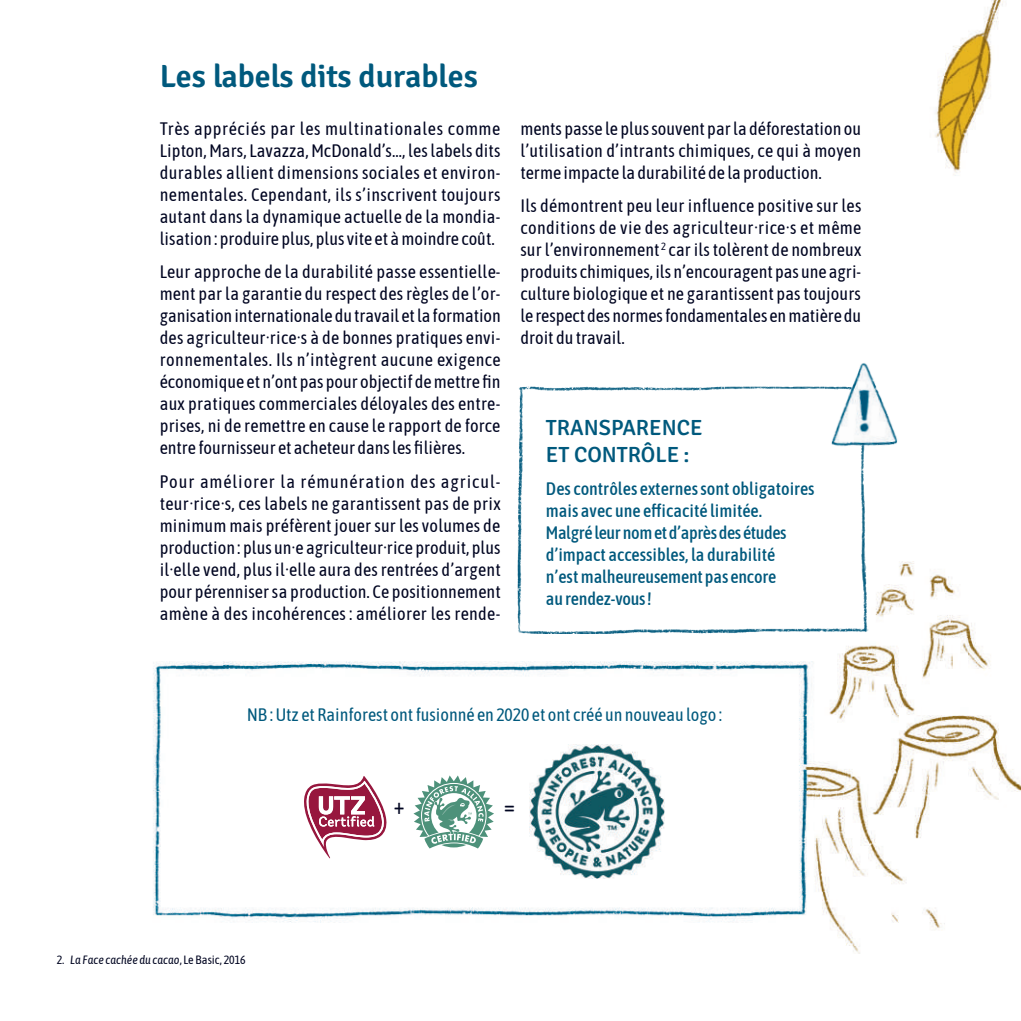
<style>
.page{position:relative;width:1021px;height:1021px;background:#fff}
.page>*{position:absolute;margin:0;border:0;box-sizing:border-box;transform-origin:0 0}
.t1{font:300 32px "Signika";color:#00597d}
.t2{font:24px "Asap Condensed";color:#000521}
.t3{font:500 22px/26.4px "Signika";color:#00597d}
.t4{font:18px/22px "Asap Condensed";color:#000521;text-align:justify}
.t5{font:500 18px/22px "Asap Condensed";color:#00597d}
.t6{font:18px "Asap Condensed";color:#00597d}
.t7{font:italic 12px "Asap Condensed";color:#000521}
.s1{font-style:normal}
</style>
<div class="page">
<img style="left:153px;top:0;width:867px;height:954px">
<img style="left:529px;top:744px;width:135px;height:134px">
<svg style="left:303px;top:776px;width:84px;height:82px"></svg>
<svg style="left:411px;top:773px;width:83px;height:76px"></svg>
<img style="left:517px;top:385px;width:384px;height:248px">
<img style="left:799px;top:332px;width:135px;height:140px">
<h1 class="t1" style="left:160px;top:53px;width:320px">Les labels dits durables</h1>
<p class="t4" style="left:160px;top:117px;width:342px">Très appréciés par les multinationales comme Lipton, Mars, Lavazza, McDonald’s…, les labels dits durables allient dimensions sociales et environ&shy;nementales. Cependant, ils s’inscrivent toujours autant dans la dynamique actuelle de la mondia&shy;lisation : produire plus, plus vite et à moindre coût.</p>
<p class="t4" style="left:160px;top:260px;width:342px">Leur approche de la durabilité passe essentielle&shy;ment par la garantie du respect des règles de l’or&shy;ganisation internationale du travail et la formation des agriculteur·rice·s à de bonnes pratiques envi&shy;ronnementales. Ils n’intègrent aucune exigence économique et n’ont pas pour objectif de mettre fin aux pratiques commerciales déloyales des entre&shy;prises, ni de remettre en cause le rapport de force entre fournisseur et acheteur dans les filières.</p>
<p class="t4" style="left:160px;top:469px;width:342px">Pour améliorer la rémunération des agricul&shy;teur·rice·s, ces labels ne garantissent pas de prix minimum mais préfèrent jouer sur les volumes de production : plus un·e agriculteur·rice produit, plus il·elle vend, plus il·elle aura des rentrées d’argent pour pérenniser sa production. Ce positionnement amène à des incohérences: améliorer les rende-</p>
<p class="t4" style="left:520px;top:117px;width:342px">ments passe le plus souvent par la déforestation ou l’utilisation d’intrants chimiques, ce qui à moyen terme impacte la durabilité de la production.</p>
<p class="t4" style="left:520px;top:194px;width:342px">Ils démontrent peu leur influence positive sur les conditions de vie des agriculteur·rice·s et même sur l’environnement <sup>2</sup> car ils tolèrent de nombreux produits chimiques, ils n’encouragent pas une agri&shy;culture biologique et ne garantissent pas toujours le respect des normes fondamentales en matière du droit du travail.</p>
<p class="t3" style="left:546px;top:413px;width:158px">TRANSPARENCE<br>ET CONTRÔLE :</p>
<p class="t5" style="left:546px;top:477px;width:270px">Des contrôles externes sont obligatoires mais avec une efficacité limitée.<br>Malgré leur nom et d’après des études d’impact accessibles, la durabilité<br>n’est malheureusement pas encore<br>au rendez-vous !</p>
<p class="t6" style="left:247px;top:702px;width:476px">NB: Utz et Rainforest ont fusionné en 2020 et ont créé un nouveau logo :</p>
<p class="t7" style="left:57px;top:952px;width:190px"><span class="s1">2.</span> La Face cachée du cacao<span class="s1">, Le Basic, 2016</span></p>
<h2 class="t2" style="left:393px;top:789px;width:12px">+</h2>
<h2 class="t2" style="left:504px;top:789px;width:12px">=</h2>
</div>
